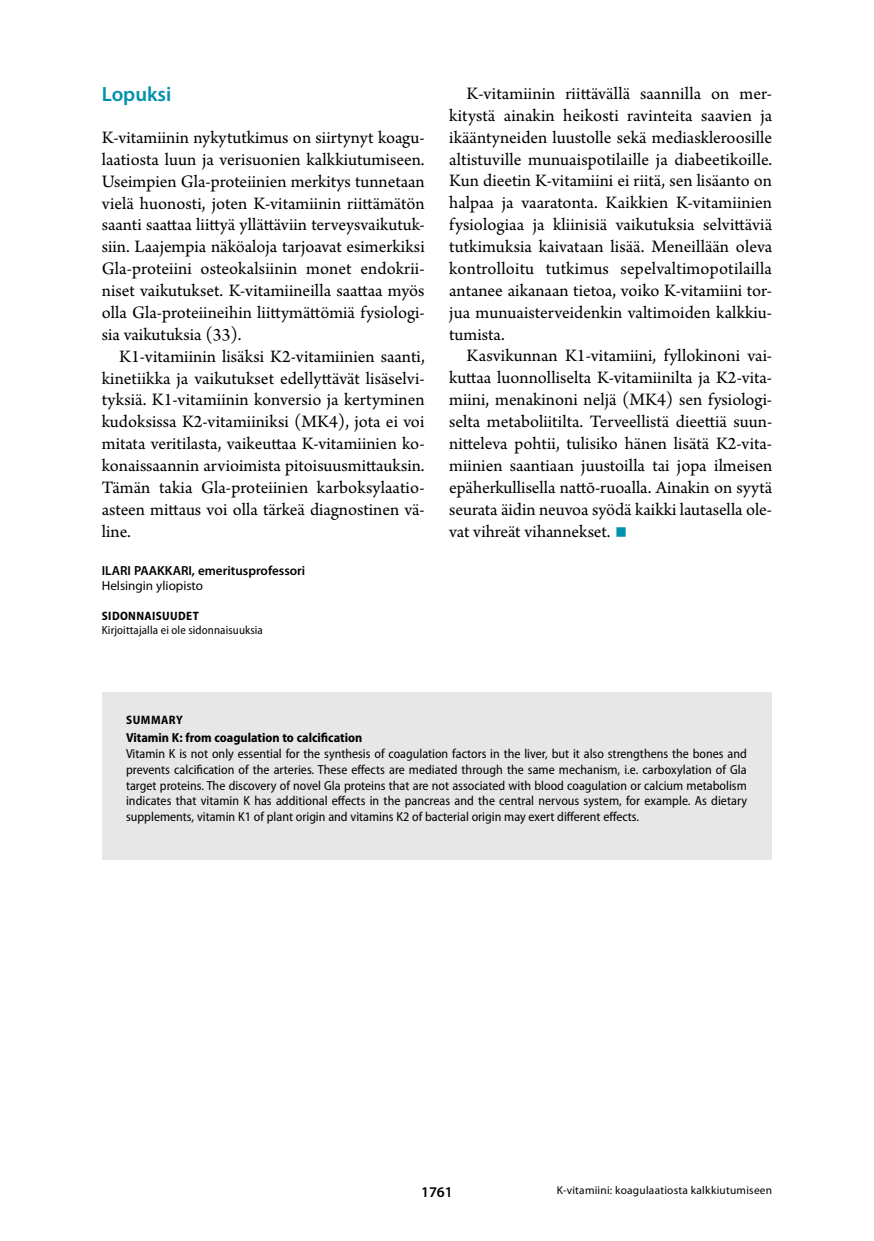
<style>
.page{position:relative;width:874px;height:1241px;background:#fff}
.page>*{position:absolute;margin:0;border:0;box-sizing:border-box;transform-origin:0 0}
.t1{font:42px "Arno Pro";color:#0092ac}
.t2{font:600 20.65px "Myriad Pro";color:#0092ac}
.t3{font:18.38px/21.9px "Arno Pro";color:#000;text-align:justify}
.t4{font:600 14.88px "Myriad Pro";color:#000}
.t5{font:semi-condensed 13.12px/15.8px "Myriad Pro";color:#000;text-align:justify}
.t6{font:700 semi-condensed 13.12px "Myriad Pro";color:#000}
.t7{font:600 13.12px "Myriad Pro";color:#000}
.t8{font:13.12px "Myriad Pro";color:#000}
.t9{font:700 semi-condensed 12.25px "Myriad Pro";letter-spacing:.04em;color:#000}
.t10{font:700 semi-condensed 12.08px "Myriad Pro";letter-spacing:.03em;color:#000}
.t11{font:semi-condensed 11.9px "Myriad Pro";letter-spacing:.01em;color:#000}
.t12{font:11.38px "Myriad Pro";letter-spacing:.02em;color:#000}
</style>
<div class="page">
<div style="left:102px;top:692px;width:669px;height:167px;background:#e7e7e7"></div>
<p class="t2" style="left:102px;top:81px;width:71px">Lopuksi</p>
<p class="t3" style="left:102px;top:127px;width:324px">K-vitamiinin nykytutkimus on siirtynyt koagu&shy;laatiosta luun ja verisuonien kalkkiutumiseen.<br>Useimpien Gla-proteiinien merkitys tunnetaan vielä huonosti, joten K-vitamiinin riittämätön saanti saattaa liittyä yllättäviin terveysvaikutuk&shy;siin. Laajempia näköaloja tarjoavat esimerkiksi Gla-proteiini osteokalsiinin monet endokrii&shy;niset vaikutukset. K-vitamiineilla saattaa myös olla Gla-proteiineihin liittymättömiä fysiologi&shy;sia vaikutuksia (33).</p>
<p class="t3" style="left:102px;top:346px;width:324px;text-indent:17px">K1-vitamiinin lisäksi K2-vitamiinien saanti, kinetiikka ja vaikutukset edellyttävät lisäselvi&shy;tyksiä. K1-vitamiinin konversio ja kertyminen kudoksissa K2-vitamiiniksi (MK4), jota ei voi mitata veritilasta, vaikeuttaa K-vitamiinien ko&shy;konaissaannin arvioimista pitoisuusmittauksin.<br>Tämän takia Gla-proteiinien karboksylaatio&shy;asteen mittaus voi olla tärkeä diagnostinen vä&shy;line.</p>
<p class="t7" style="left:102px;top:561px;width:205px">ILARI PAAKKARI, emeritusprofessori</p>
<p class="t8" style="left:102px;top:577px;width:103px">Helsingin yliopisto</p>
<p class="t10" style="left:102px;top:608px;width:98px">SIDONNAISUUDET</p>
<p class="t11" style="left:102px;top:623px;width:163px">Kirjoittajalla ei ole sidonnaisuuksia</p>
<p class="t3" style="left:449px;top:83px;width:324px;text-indent:17px">K-vitamiinin riittävällä saannilla on mer&shy;kitystä ainakin heikosti ravinteita saavien ja ikääntyneiden luustolle sekä mediaskleroosille altistuville munuaispotilaille ja diabeetikoille.<br>Kun dieetin K-vitamiini ei riitä, sen lisäanto on halpaa ja vaaratonta. Kaikkien K-vitamiinien fysiologiaa ja kliinisiä vaikutuksia selvittäviä tutkimuksia kaivataan lisää. Meneillään oleva kontrolloitu tutkimus sepelvaltimopotilailla antanee aikanaan tietoa, voiko K-vitamiini tor&shy;jua munuaisterveidenkin valtimoiden kalkkiu&shy;tumista.</p>
<p class="t3" style="left:449px;top:346px;width:324px;text-indent:17px">Kasvikunnan K1-vitamiini, fyllokinoni vai&shy;kut-taa luonnolliselta K-vitamiinilta ja K2-vita&shy;miini, menakinoni neljä (MK4) sen fysiologi&shy;selta metaboliitilta. Terveellistä dieettiä suun&shy;nitteleva pohtii, tulisiko hänen lisätä K2-vita&shy;miinien saantiaan juustoilla tai jopa ilmeisen epäherkullisella nattō-ruoalla. Ainakin on syytä seurata äidin neuvoa syödä kaikki lautasella ole&shy;vat vihreät vihannekset.</p>
<h1 class="t1" style="left:614px;top:505px;width:15px">■</h1>
<p class="t9" style="left:126px;top:712px;width:58px">SUMMARY</p>
<p class="t6" style="left:126px;top:729px;width:238px">Vitamin K: from coagulation to calcification</p>
<p class="t5" style="left:126px;top:745px;width:622px">Vitamin K is not only essential for the synthesis of coagulation factors in the liver, but it also strengthens the bones and prevents calcification of the arteries. These effects are mediated through the same mechanism, i.e. carboxylation of Gla target proteins. The discovery of novel Gla proteins that are not associated with blood coagulation or calcium metabolism indicates that vitamin K has additional effects in the pancreas and the central nervous system, for example. As dietary supplements, vitamin K1 of plant origin and vitamins K2 of bacterial origin may exert different effects.</p>
<p class="t4" style="left:421px;top:1182px;width:33px">1761</p>
<p class="t12" style="left:556px;top:1183px;width:217px">K-vitamiini: koagulaatiosta kalkkiutumiseen</p>
</div>
